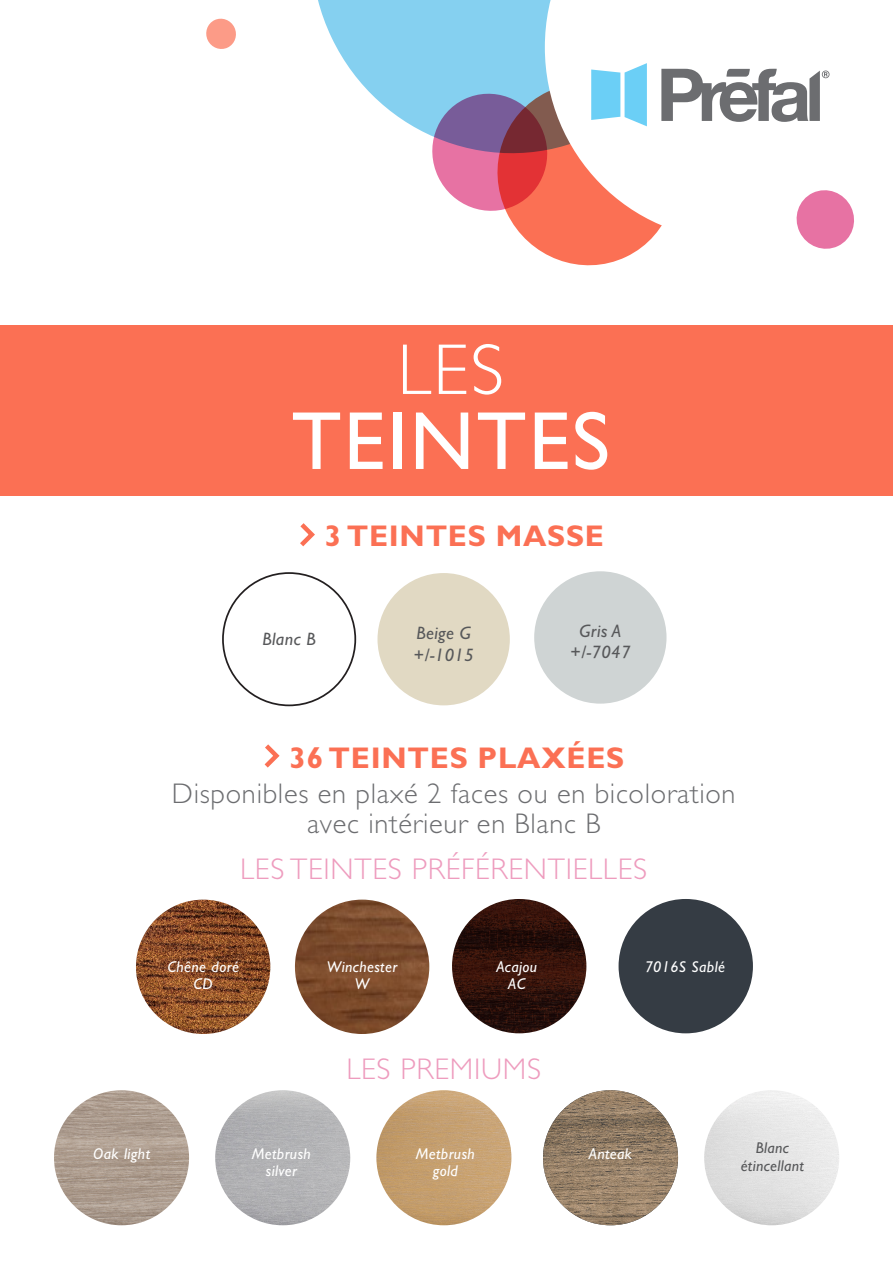
<style>
.page{position:relative;width:893px;height:1263px;background:#fff}
.page>*{position:absolute;margin:0;border:0;box-sizing:border-box;transform-origin:0 0}
.t1{font:82.8px "Gill Sans Std";letter-spacing:.025em;color:#fff}
.t2{font:300 72.3px "Gill Sans Std";color:#fff}
.t3{font:300 30px "Gill Sans Std";letter-spacing:.025em;color:#ee9cbe}
.t4{font:700 30px "Gill Sans Std";letter-spacing:.025em;color:#fb7054}
.t5{font:300 28.5px/30px "Gill Sans Std";letter-spacing:.025em;color:#6c6d70;text-align:center}
.t6{font:italic 18px "Gill Sans Std";letter-spacing:.025em;color:#57585a}
.t7{font:italic 15.6px/17.4px "Gill Sans Std";letter-spacing:.025em;color:#fff;text-align:center}
.t8{font:italic 15.6px "Gill Sans Std";letter-spacing:.025em;color:#57585a}
</style>
<div class="page">
<div style="left:0;top:325px;width:893px;height:170px;background:#fb7054"></div>
<svg style="left:318px;top:0;width:227px;height:132px;fill:#85d0f0"></svg>
<svg style="left:424px;top:63px;width:430px;height:203px"></svg>
<svg style="left:206px;top:18px;width:30px;height:31px"></svg>
<div style="left:534px;top:571px;width:132px;height:133px;background:#cfd4d4;border-radius:50%"></div>
<div style="left:377px;top:573px;width:133px;height:132px;background:#e1d9c3;border-radius:50%"></div>
<img style="left:136px;top:900px;width:134px;height:134px;border-radius:67px">
<img style="left:452px;top:899px;width:134px;height:134px;border-radius:67px">
<img style="left:295px;top:900px;width:134px;height:134px;border-radius:67px">
<div style="left:619px;top:899px;width:134px;height:134px;background:#353c44;border-radius:50%"></div>
<img style="left:54px;top:1090px;width:135px;height:135px;border-radius:68px">
<img style="left:215px;top:1090px;width:135px;height:135px;border-radius:68px">
<img style="left:376px;top:1090px;width:135px;height:135px;border-radius:68px">
<img style="left:543px;top:1090px;width:135px;height:135px;border-radius:68px">
<svg style="left:264px;top:744px;width:16px;height:24px"></svg>
<svg style="left:300px;top:523px;width:15px;height:24px"></svg>
<p class="t2" style="left:397px;top:329px;width:108px">LES</p>
<p class="t1" style="left:292px;top:393px;width:320px">TEINTES</p>
<p class="t4" style="left:325px;top:518px;width:281px">3 TEINTES MASSE</p>
<p class="t6" style="left:262px;top:629px;width:55px">Blanc B</p>
<p class="t6" style="left:416px;top:623px;width:56px">Beige G</p>
<p class="t6" style="left:413px;top:644px;width:62px">+/-1015</p>
<p class="t6" style="left:579px;top:620px;width:43px">Gris A</p>
<p class="t6" style="left:570px;top:642px;width:62px">+/-7047</p>
<p class="t4" style="left:289px;top:740px;width:336px">36 TEINTES PLAXÉES</p>
<p class="t5" style="left:172px;top:778px;width:565px">Disponibles en plaxé 2 faces ou en bicoloration avec intérieur en Blanc B</p>
<p class="t3" style="left:240px;top:852px;width:409px">LES TEINTES PRÉFÉRENTIELLES</p>
<p class="t7" style="left:167px;top:958px;width:73px">Chêne doré</p>
<p class="t7" style="left:193px;top:975px;width:21px">CD</p>
<p class="t7" style="left:327px;top:958px;width:72px">Winchester<br>W</p>
<p class="t7" style="left:496px;top:958px;width:42px">Acajou</p>
<p class="t7" style="left:508px;top:975px;width:19px">AC</p>
<p class="t3" style="left:346px;top:1052px;width:196px">LES PREMIUMS</p>
<p class="t7" style="left:645px;top:958px;width:82px">7016S Sablé</p>
<p class="t7" style="left:93px;top:1145px;width:59px">Oak light</p>
<p class="t7" style="left:252px;top:1145px;width:61px">Metbrush silver</p>
<p class="t7" style="left:416px;top:1145px;width:61px">Metbrush gold</p>
<p class="t7" style="left:589px;top:1145px;width:45px">Anteak</p>
<p class="t8" style="left:756px;top:1139px;width:35px">Blanc</p>
<p class="t8" style="left:741px;top:1157px;width:65px">étincellant</p>
</div>
